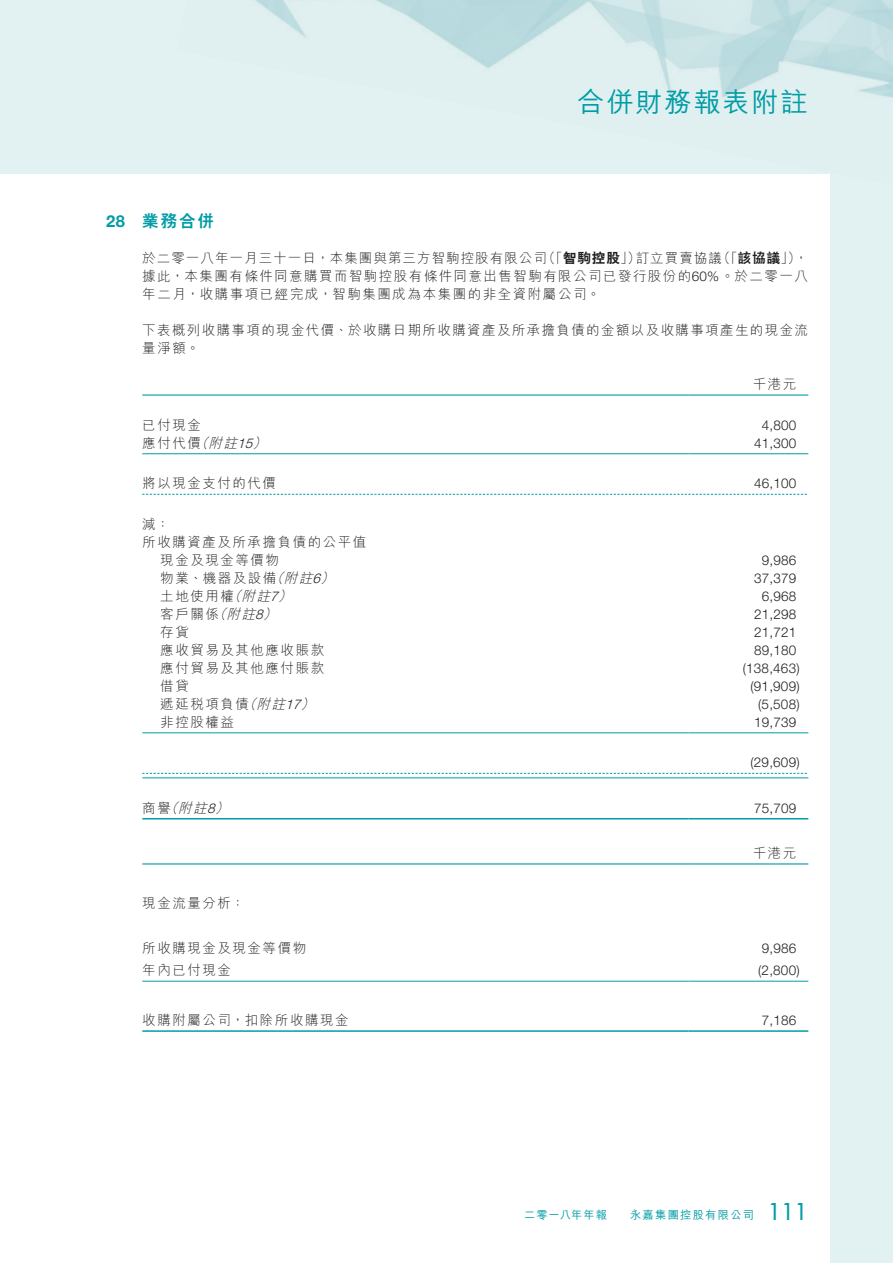
<style>
.page{position:relative;width:893px;height:1263px;background:#e2f1f2}
.page>*{position:absolute;margin:0;border:0;box-sizing:border-box;transform-origin:0 0}
.t1{font:500 27px "M Hei HK";letter-spacing:.07em;color:#009ca7}
._03_H1{font:800 16.5px "C Hei 2 HK";color:#009ca7}
._12___P2{font:300 13.5px/18px "M Hei HK";letter-spacing:.105em;color:#231f20;text-align:justify}
._15_Table_Stub{font:300 13.5px "M Hei HK";letter-spacing:.115em;color:#231f20}
._01_Body_Text{font:300 13.5px "Helvetica Neue LT Std";letter-spacing:.015em;color:#231f20}
._15_Table_Stub-2{font:italic 300 13.5px "M Hei HK";color:#231f20}
._01_Body_Text-2{font:300 13.5px "M Hei HK";letter-spacing:.115em;color:#231f20}
.t2{font:500 11.25px "M Hei HK";letter-spacing:.115em;color:#009ca7}
.t3{font:500 11.25px "M Hei HK";letter-spacing:.085em;color:#009ca7}
.s1{font-family:"Helvetica Neue LT Std";font-weight:700}
.s2{font-family:"C Hei 2 HK";font-weight:800}
.s3{font-family:"Helvetica Neue LT Std"}
.s4{font-style:italic}
.s5{font-family:"Helvetica Neue LT Std";font-style:italic}
.s6{font-style:normal}
.s7{font-family:"Futura Std";font-size:22.5px}
</style>
<div class="page">
<img style="left:255px;top:0;width:638px;height:195px">
<div style="left:0;top:174px;width:829px;height:1089px;background:#fff"></div>
<hr style="left:142px;top:394px;width:546px;height:2px;background:#009ca7">
<hr style="left:688px;top:394px;width:120px;height:2px;background:#009ca7">
<hr style="left:142px;top:453px;width:546px;height:1px;background:#009ca7">
<hr style="left:688px;top:453px;width:120px;height:1px;background:#009ca7">
<svg style="left:142px;top:494px;width:665px;height:1px"></svg>
<hr style="left:142px;top:732px;width:546px;height:1px;background:#009ca7">
<hr style="left:688px;top:732px;width:120px;height:1px;background:#009ca7">
<svg style="left:142px;top:773px;width:665px;height:1px"></svg>
<hr style="left:142px;top:777px;width:546px;height:1px;background:#009ca7">
<hr style="left:688px;top:777px;width:120px;height:1px;background:#009ca7">
<hr style="left:142px;top:818px;width:546px;height:1px;background:#009ca7">
<hr style="left:688px;top:818px;width:120px;height:1px;background:#009ca7">
<hr style="left:142px;top:863px;width:546px;height:1px;background:#009ca7">
<hr style="left:688px;top:863px;width:120px;height:1px;background:#009ca7">
<hr style="left:142px;top:981px;width:546px;height:1px;background:#009ca7">
<hr style="left:688px;top:981px;width:120px;height:1px;background:#009ca7">
<hr style="left:142px;top:1030px;width:546px;height:2px;background:#009ca7">
<hr style="left:688px;top:1030px;width:120px;height:2px;background:#009ca7">
<h1 class="t1" style="left:577px;top:82px;width:232px">合併財務報表附註</h1>
<p class="_03_H1" style="left:106px;top:210px;width:109px"><span class="s1">28</span> 業務合併</p>
<p class="_12___P2" style="left:142px;top:249px;width:667px">於二零一八年一月三十一日，本集團與第三方智駒控股有限公司（「<span class="s2">智駒控股</span>」）訂立買賣協議（「<span class="s2">該協議</span>」），據此，本集團有條件同意購買而智駒控股有條件同意出售智駒有限公司已發行股份的<span class="s3">60%</span>。於二零一八年二月，收購事項已經完成，智駒集團成為本集團的非全資附屬公司。</p>
<p class="_12___P2" style="left:142px;top:321px;width:667px">下表概列收購事項的現金代價、於收購日期所收購資產及所承擔負債的金額以及收購事項產生的現金流量淨額。</p>
<p class="_01_Body_Text-2" style="left:753px;top:375px;width:45px">千港元</p>
<p class="_15_Table_Stub" style="left:142px;top:415px;width:60px">已付現金</p>
<p class="_01_Body_Text" style="left:762px;top:417px;width:36px">4,800</p>
<p class="_15_Table_Stub" style="left:142px;top:433px;width:130px">應付代價<span class="s4">（附註</span><span class="s5">15</span><span class="s4">）</span></p>
<p class="_01_Body_Text" style="left:754px;top:435px;width:44px">41,300</p>
<p class="_15_Table_Stub" style="left:142px;top:474px;width:135px">將以現金支付的代價</p>
<p class="_01_Body_Text" style="left:754px;top:475px;width:44px">46,100</p>
<p class="_15_Table_Stub" style="left:142px;top:514px;width:29px">減：</p>
<p class="_15_Table_Stub" style="left:142px;top:532px;width:226px">所收購資產及所承擔負債的公平值</p>
<p class="_15_Table_Stub" style="left:160px;top:550px;width:120px">現金及現金等價物</p>
<p class="_01_Body_Text" style="left:762px;top:552px;width:36px">9,986</p>
<p class="_15_Table_Stub" style="left:160px;top:568px;width:180px">物業、機器及設備<span class="s4">（附註</span><span class="s5">6</span><span class="s4">）</span></p>
<p class="_01_Body_Text" style="left:754px;top:570px;width:44px">37,379</p>
<p class="_15_Table_Stub" style="left:160px;top:586px;width:137px">土地使用權<span class="s4">（附註</span><span class="s5">7</span><span class="s4">）</span></p>
<p class="_01_Body_Text" style="left:762px;top:588px;width:36px">6,968</p>
<p class="_15_Table_Stub" style="left:160px;top:604px;width:122px">客戶關係<span class="s4">（附註</span><span class="s5">8</span><span class="s4">）</span></p>
<p class="_01_Body_Text" style="left:754px;top:606px;width:44px">21,298</p>
<p class="_15_Table_Stub" style="left:160px;top:622px;width:30px">存貨</p>
<p class="_01_Body_Text" style="left:754px;top:624px;width:44px">21,721</p>
<p class="_15_Table_Stub" style="left:160px;top:640px;width:165px">應收貿易及其他應收賬款</p>
<p class="_01_Body_Text" style="left:754px;top:642px;width:44px">89,180</p>
<p class="_15_Table_Stub" style="left:160px;top:658px;width:165px">應付貿易及其他應付賬款</p>
<p class="_01_Body_Text" style="left:743px;top:660px;width:58px">(138,463)</p>
<p class="_15_Table_Stub" style="left:160px;top:676px;width:30px">借貸</p>
<p class="_01_Body_Text" style="left:750px;top:678px;width:51px">(91,909)</p>
<p class="_15_Table_Stub" style="left:160px;top:694px;width:160px">遞延稅項負債<span class="s4">（附註</span><span class="s5">17</span><span class="s4">）</span></p>
<p class="_01_Body_Text" style="left:758px;top:696px;width:43px">(5,508)</p>
<p class="_15_Table_Stub" style="left:160px;top:712px;width:75px">非控股權益</p>
<p class="_01_Body_Text" style="left:754px;top:714px;width:44px">19,739</p>
<p class="_01_Body_Text" style="left:750px;top:754px;width:51px">(29,609)</p>
<p class="_15_Table_Stub-2" style="left:142px;top:798px;width:92px"><span class="s6">商譽</span>（附註<span class="s3">8</span>）</p>
<p class="_01_Body_Text" style="left:754px;top:799px;width:44px">75,709</p>
<p class="_01_Body_Text-2" style="left:753px;top:844px;width:45px">千港元</p>
<p class="_15_Table_Stub" style="left:142px;top:893px;width:104px">現金流量分析：</p>
<p class="_15_Table_Stub" style="left:142px;top:938px;width:165px">所收購現金及現金等價物</p>
<p class="_01_Body_Text" style="left:762px;top:940px;width:36px">9,986</p>
<p class="_15_Table_Stub" style="left:142px;top:961px;width:90px">年內已付現金</p>
<p class="_01_Body_Text" style="left:758px;top:962px;width:43px">(2,800)</p>
<p class="_15_Table_Stub" style="left:142px;top:1010px;width:208px">收購附屬公司，扣除所收購現金</p>
<p class="_01_Body_Text" style="left:762px;top:1012px;width:36px">7,186</p>
<p class="t3" style="left:524px;top:1207px;width:84px">二零一八年年報</p>
<p class="t2" style="left:630px;top:1207px;width:179px">永嘉集團控股有限公司 <span class="s7">111</span></p>
</div>
